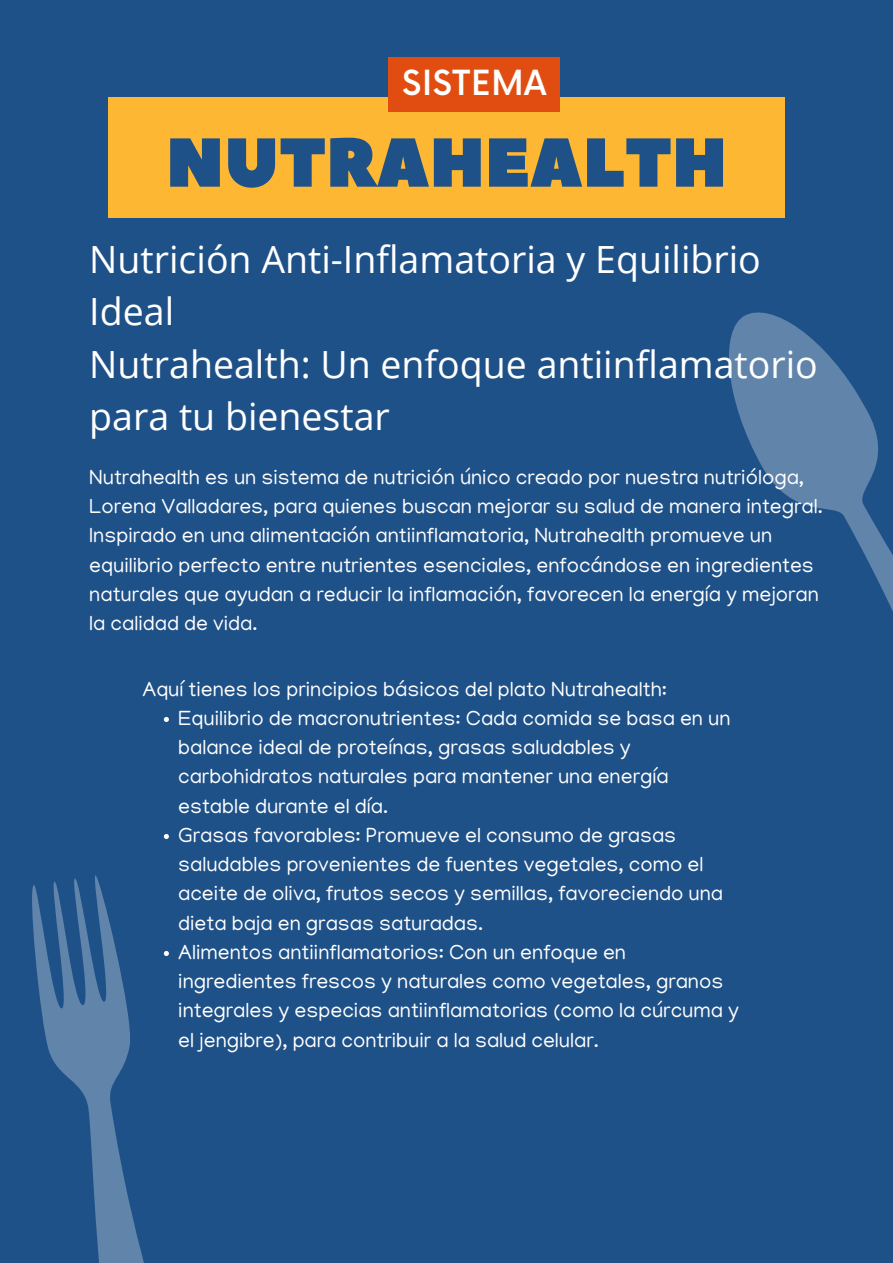
<style>
.page{position:relative;width:893px;height:1263px;background:#1f5189}
.page>*{position:absolute;margin:0;border:0;box-sizing:border-box;transform-origin:0 0}
.t1{font:69px "Peace Sans";color:#1f5189}
.t2{font:37.5px/52.3px "Open Sans";color:#fff}
.t3{font:500 33.75px "Now";letter-spacing:.02em;color:#fff}
.t4{font:21px/29.2px "Manjari";color:#fff}
</style>
<div class="page">
<svg style="left:32px;top:875px;width:132px;height:388px"></svg>
<div style="left:108px;top:97px;width:677px;height:121px;background:#fdb732"></div>
<svg style="left:729px;top:312px;width:164px;height:299px"></svg>
<div style="left:388px;top:58px;width:172px;height:54px;background:#e14d10"></div>
<svg style="left:164px;top:717px;width:5px;height:5px"></svg>
<svg style="left:164px;top:834px;width:5px;height:5px"></svg>
<svg style="left:164px;top:951px;width:5px;height:5px"></svg>
<h1 class="t3" style="left:402px;top:65px;width:146px">SISTEMA</h1>
<h3 class="t1" style="left:166px;top:117px;width:562px">NUTRAHEALTH</h3>
<h2 class="t2" style="left:89px;top:232px;width:730px">Nutrición Anti-Inflamatoria y Equilibrio<br>Ideal<br>Nutrahealth: Un enfoque antiinflamatorio para tu bienestar</h2>
<p class="t4" style="left:89px;top:465px;width:735px">Nutrahealth es un sistema de nutrición único creado por nuestra nutrióloga, Lorena Valladares, para quienes buscan mejorar su salud de manera integral.<br>Inspirado en una alimentación antiinflamatoria, Nutrahealth promueve un equilibrio perfecto entre nutrientes esenciales, enfocándose en ingredientes naturales que ayudan a reducir la inflamación, favorecen la energía y mejoran la calidad de vida.</p>
<p class="t4" style="left:142px;top:677px;width:526px">Aquí tienes los principios básicos del plato Nutrahealth:</p>
<p class="t4" style="left:178px;top:706px;width:554px">Equilibrio de macronutrientes: Cada comida se basa en un balance ideal de proteínas, grasas saludables y carbohidratos naturales para mantener una energía estable durante el día.</p>
<p class="t4" style="left:178px;top:823px;width:546px">Grasas favorables: Promueve el consumo de grasas saludables provenientes de fuentes vegetales, como el aceite de oliva, frutos secos y semillas, favoreciendo una dieta baja en grasas saturadas.</p>
<p class="t4" style="left:178px;top:940px;width:562px">Alimentos antiinflamatorios: Con un enfoque en ingredientes frescos y naturales como vegetales, granos integrales y especias antiinflamatorias (como la cúrcuma y el jengibre), para contribuir a la salud celular.</p>
</div>
